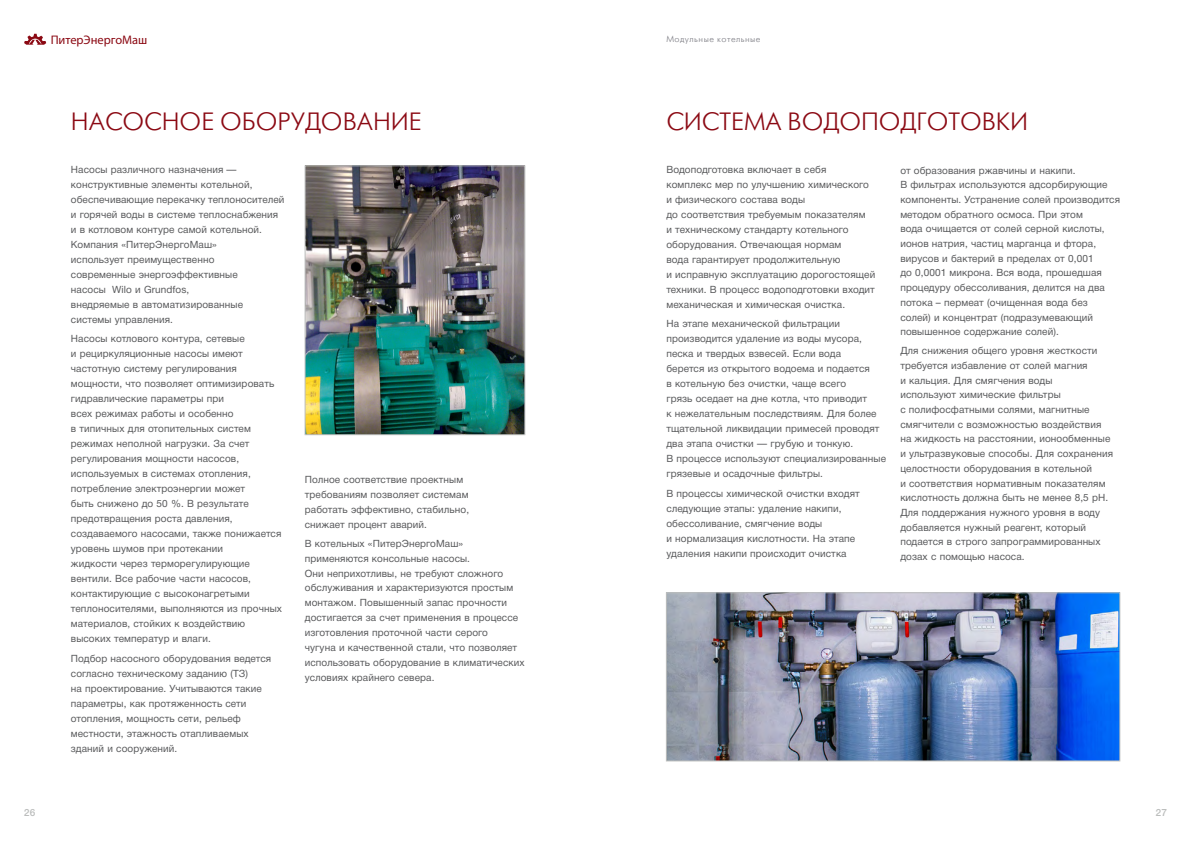
<style>
.page{position:relative;width:1191px;height:842px;background:#fff}
.page>*{position:absolute;margin:0;border:0;box-sizing:border-box;transform-origin:0 0}
.t1{font:25px "Futuris Light C";color:#8b0913}
.t2{font:12.4px "Myriad Pro";color:#8b0913}
.t3{font:10px/15px "Helvetica Neue Cyr";letter-spacing:.01em;color:#58595b}
.t4{font:500 10px "Helvetica Neue Cyr";color:#bbbdbc}
.t5{font:9px "Futuris Light C";letter-spacing:.055em;color:#7a7a81}
</style>
<div class="page">
<svg style="left:24px;top:34px;width:22px;height:11px"></svg>
<img style="left:307px;top:168px;width:216px;height:265px">
<div style="left:305px;top:166px;width:220px;height:269px;border:1px solid #bbbdbc"></div>
<img style="left:668px;top:594px;width:450px;height:165px">
<div style="left:666px;top:592px;width:454px;height:169px;border:1px solid #bbbdbc"></div>
<p class="t2" style="left:51px;top:32px;width:98px">ПитерЭнергоМаш</p>
<p class="t5" style="left:666px;top:35px;width:96px">Модульные котельные</p>
<h1 class="t1" style="left:71px;top:109px;width:18px">Нас</h1>
<h1 class="t1" style="left:122px;top:109px;width:301px">осное оборудовани е</h1>
<p class="t3" style="left:71px;top:162px;width:215px">Насосы различного назначения — конструктивные элементы котельной, обеспечивающие перекачку теплоносителей и горячей воды в системе теплоснабжения и в котловом контуре самой котельной.<br>Компания «ПитерЭнергоМаш»<br>использует преимущественно<br>современные энергоэффективные<br>насосы Wilo и Grundfos,<br>внедряемые в автоматизированные системы управления.</p>
<p class="t3" style="left:71px;top:331px;width:213px">Насосы котлового контура, сетевые<br>и рециркуляционные насосы имеют частотную систему регулирования мощности, что позволяет оптимизировать гидравлические параметры при<br>всех режимах работы и особенно<br>в типичных для отопительных систем режимах неполной нагрузки. За счет регулирования мощности насосов, используемых в системах отопления, потребление электроэнергии может<br>быть снижено до 50 %. В результате предотвращения роста давления, создаваемого насосами, также понижается уровень шумов при протекании<br>жидкости через терморегулирующие вентили. Все рабочие части насосов, контактирующие с высоконагретыми теплоносителями, выполняются из прочных материалов, стойких к воздействию высоких температур и влаги.</p>
<p class="t3" style="left:71px;top:651px;width:202px">Подбор насосного оборудования ведется согласно техническому заданию (ТЗ)<br>на проектирование. Учитываются такие параметры, как протяженность сети отопления, мощность сети, рельеф местности, этажность отапливаемых зданий и сооружений.</p>
<p class="t3" style="left:305px;top:472px;width:166px">Полное соответствие проектным требованиям позволяет системам работать эффективно, стабильно, снижает процент аварий.</p>
<p class="t3" style="left:305px;top:536px;width:221px">В котельных «ПитерЭнергоМаш» применяются консольные насосы.<br>Они неприхотливы, не требуют сложного обслуживания и характеризуются простым монтажом. Повышенный запас прочности достигается за счет применения в процессе изготовления проточной части серого<br>чугуна и качественной стали, что позволяет использовать оборудование в климатических условиях крайнего севера.</p>
<h1 class="t1" style="left:666px;top:109px;width:358px">Система водоп одготовки</h1>
<p class="t3" style="left:666px;top:162px;width:210px">Водоподготовка включает в себя<br>комплекс мер по улучшению химического и физического состава воды<br>до соответствия требуемым показателям<br>и техническому стандарту котельного оборудования. Отвечающая нормам<br>вода гарантирует продолжительную<br>и исправную эксплуатацию дорогостоящей техники. В процесс водоподготовки входит механическая и химическая очистка.</p>
<p class="t3" style="left:666px;top:316px;width:221px">На этапе механической фильтрации производится удаление из воды мусора, песка и твердых взвесей. Если вода<br>берется из открытого водоема и подается<br>в котельную без очистки, чаще всего<br>грязь оседает на дне котла, что приводит<br>к нежелательным последствиям. Для более тщательной ликвидации примесей проводят два этапа очистки — грубую и тонкую.<br>В процессе используют специализированные грязевые и осадочные фильтры.</p>
<p class="t3" style="left:666px;top:486px;width:195px">В процессы химической очистки входят следующие этапы: удаление накипи, обессоливание, смягчение воды<br>и нормализация кислотности. На этапе удаления накипи происходит очистка</p>
<p class="t3" style="left:900px;top:163px;width:221px;line-height:14.7px">от образования ржавчины и накипи.<br>В фильтрах используются адсорбирующие компоненты. Устранение солей производится методом обратного осмоса. При этом<br>вода очищается от солей серной кислоты, ионов натрия, частиц марганца и фтора, вирусов и бактерий в пределах от 0,001<br>до 0,0001 микрона. Вся вода, прошедшая процедуру обессоливания, делится на два потока – пермеат (очищенная вода без солей) и концентрат (подразумевающий повышенное содержание солей).</p>
<p class="t3" style="left:900px;top:343px;width:214px;line-height:14.7px">Для снижения общего уровня жесткости требуется избавление от солей магния<br>и кальция. Для смягчения воды<br>используют химические фильтры<br>с полифосфатными солями, магнитные смягчители с возможностью воздействия на жидкость на расстоянии, ионообменные и ультразвуковые способы. Для сохранения целостности оборудования в котельной<br>и соответствия нормативным показателям кислотность должна быть не менее 8,5 pH.<br>Для поддержания нужного уровня в воду добавляется нужный реагент, который подается в строго запрограммированных дозах с помощью насоса.</p>
<p class="t4" style="left:24px;top:807px;width:13px">26</p>
<p class="t4" style="left:1155px;top:807px;width:13px">27</p>
</div>
